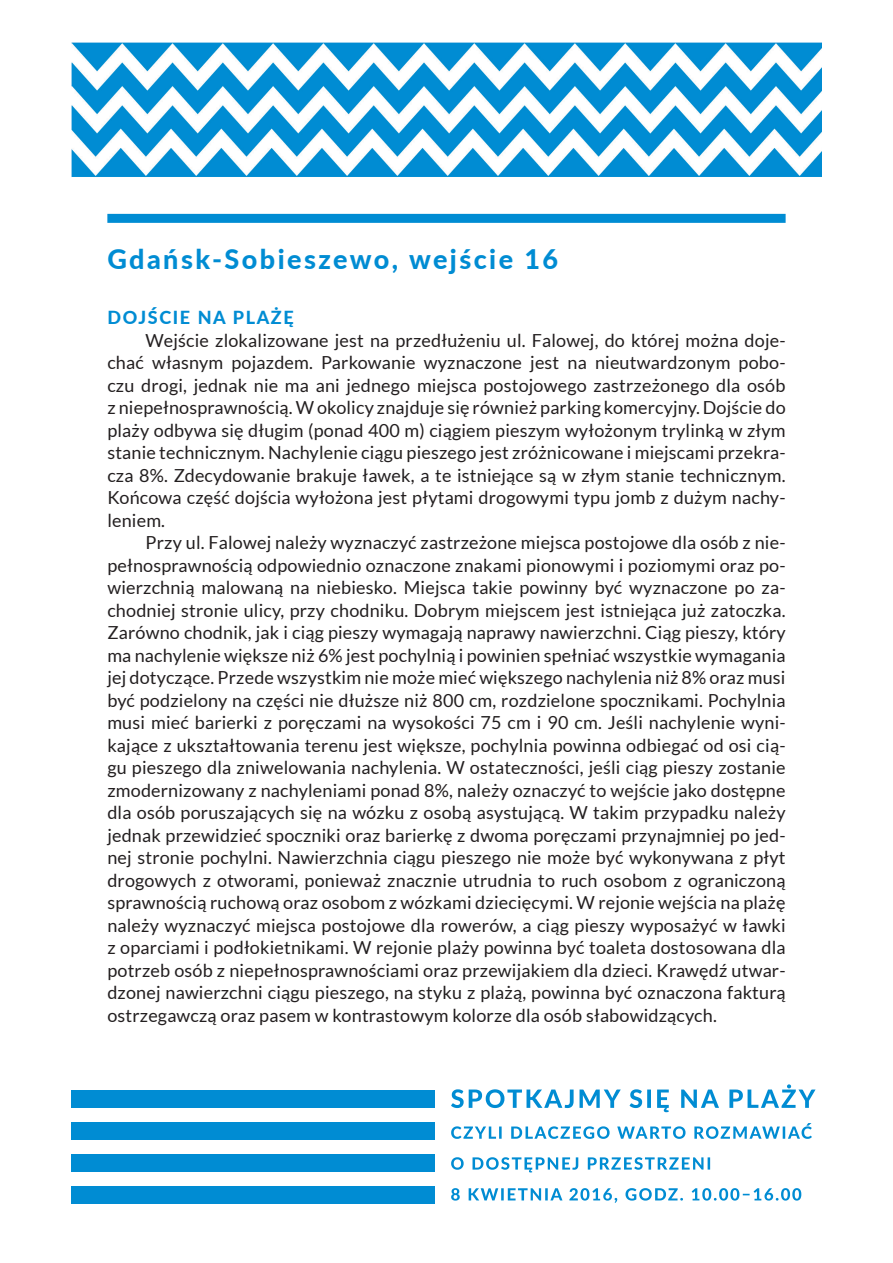
<style>
.page{position:relative;width:893px;height:1263px;background:#fff}
.page>*{position:absolute;margin:0;border:0;box-sizing:border-box;transform-origin:0 0}
.Tytul{font:800 27px "Lato";letter-spacing:.09em;color:#008cd3}
.Tekst_podstawowy{font:18px/22.5px "Lato";letter-spacing:.01em;color:#231f20;text-align:justify}
.Podtytul{font:800 18px "Lato";letter-spacing:.09em;color:#008cd3}
</style>
<div class="page">
<img style="left:71px;top:43px;width:751px;height:134px">
<div style="left:71px;top:1090px;width:364px;height:18px;background:#008cd3"></div>
<div style="left:71px;top:1122px;width:364px;height:18px;background:#008cd3"></div>
<div style="left:71px;top:1154px;width:364px;height:18px;background:#008cd3"></div>
<div style="left:71px;top:1186px;width:364px;height:17px;background:#008cd3"></div>
<svg style="left:451px;top:1188px;width:350px;height:15px"></svg>
<svg style="left:451px;top:1157px;width:259px;height:15px"></svg>
<svg style="left:451px;top:1123px;width:361px;height:16px"></svg>
<svg style="left:451px;top:1084px;width:364px;height:28px"></svg>
<div style="left:107px;top:214px;width:679px;height:9px;background:#008cd3"></div>
<p class="Tytul" style="left:107px;top:239px;width:452px">Gdańsk-Sobieszewo, wejście 16</p>
<p class="Podtytul" style="left:107px;top:304px;width:188px">DOJŚCIE NA PLAŻĘ</p>
<p class="Tekst_podstawowy" style="left:107px;top:329px;width:680px;text-indent:38px">Wejście zlokalizowane jest na przedłużeniu ul. Falowej, do której można doje&shy;chać własnym pojazdem. Parkowanie wyznaczone jest na nieutwardzonym pobo&shy;czu drogi, jednak nie ma ani jednego miejsca postojowego zastrzeżonego dla osób z niepełnosprawnością. W okolicy znajduje się również parking komercyjny. Dojście do plaży odbywa się długim (ponad 400 m) ciągiem pieszym wyłożonym trylinką w złym stanie technicznym. Nachylenie ciągu pieszego jest zróżnicowane i miejscami przekra&shy;cza 8%. Zdecydowanie brakuje ławek, a te istniejące są w złym stanie technicznym.<br>Końcowa część dojścia wyłożona jest płytami drogowymi typu jomb z dużym nachy&shy;leniem.</p>
<p class="Tekst_podstawowy" style="left:107px;top:531px;width:680px;text-indent:38px">Przy ul. Falowej należy wyznaczyć zastrzeżone miejsca postojowe dla osób z nie&shy;pełnosprawnością odpowiednio oznaczone znakami pionowymi i poziomymi oraz po&shy;wierzchnią malowaną na niebiesko. Miejsca takie powinny być wyznaczone po za&shy;chodniej stronie ulicy, przy chodniku. Dobrym miejscem jest istniejąca już zatoczka.<br>Zarówno chodnik, jak i ciąg pieszy wymagają naprawy nawierzchni. Ciąg pieszy, który ma nachylenie większe niż 6% jest pochylnią i powinien spełniać wszystkie wymagania jej dotyczące. Przede wszystkim nie może mieć większego nachylenia niż 8% oraz musi być podzielony na części nie dłuższe niż 800 cm, rozdzielone spocznikami. Pochylnia musi mieć barierki z poręczami na wysokości 75 cm i 90 cm. Jeśli nachylenie wyni&shy;kające z ukształtowania terenu jest większe, pochylnia powinna odbiegać od osi cią&shy;gu pieszego dla zniwelowania nachylenia. W ostateczności, jeśli ciąg pieszy zostanie zmodernizowany z nachyleniami ponad 8%, należy oznaczyć to wejście jako dostępne dla osób poruszających się na wózku z osobą asystującą. W takim przypadku należy jednak przewidzieć spoczniki oraz barierkę z dwoma poręczami przynajmniej po jed&shy;nej stronie pochylni. Nawierzchnia ciągu pieszego nie może być wykonywana z płyt drogowych z otworami, ponieważ znacznie utrudnia to ruch osobom z ograniczoną sprawnością ruchową oraz osobom z wózkami dziecięcymi. W rejonie wejścia na plażę należy wyznaczyć miejsca postojowe dla rowerów, a ciąg pieszy wyposażyć w ławki z oparciami i podłokietnikami. W rejonie plaży powinna być toaleta dostosowana dla potrzeb osób z niepełnosprawnościami oraz przewijakiem dla dzieci. Krawędź utwar&shy;dzonej nawierzchni ciągu pieszego, na styku z plażą, powinna być oznaczona fakturą ostrzegawczą oraz pasem w kontrastowym kolorze dla osób słabowidzących.</p>
</div>
